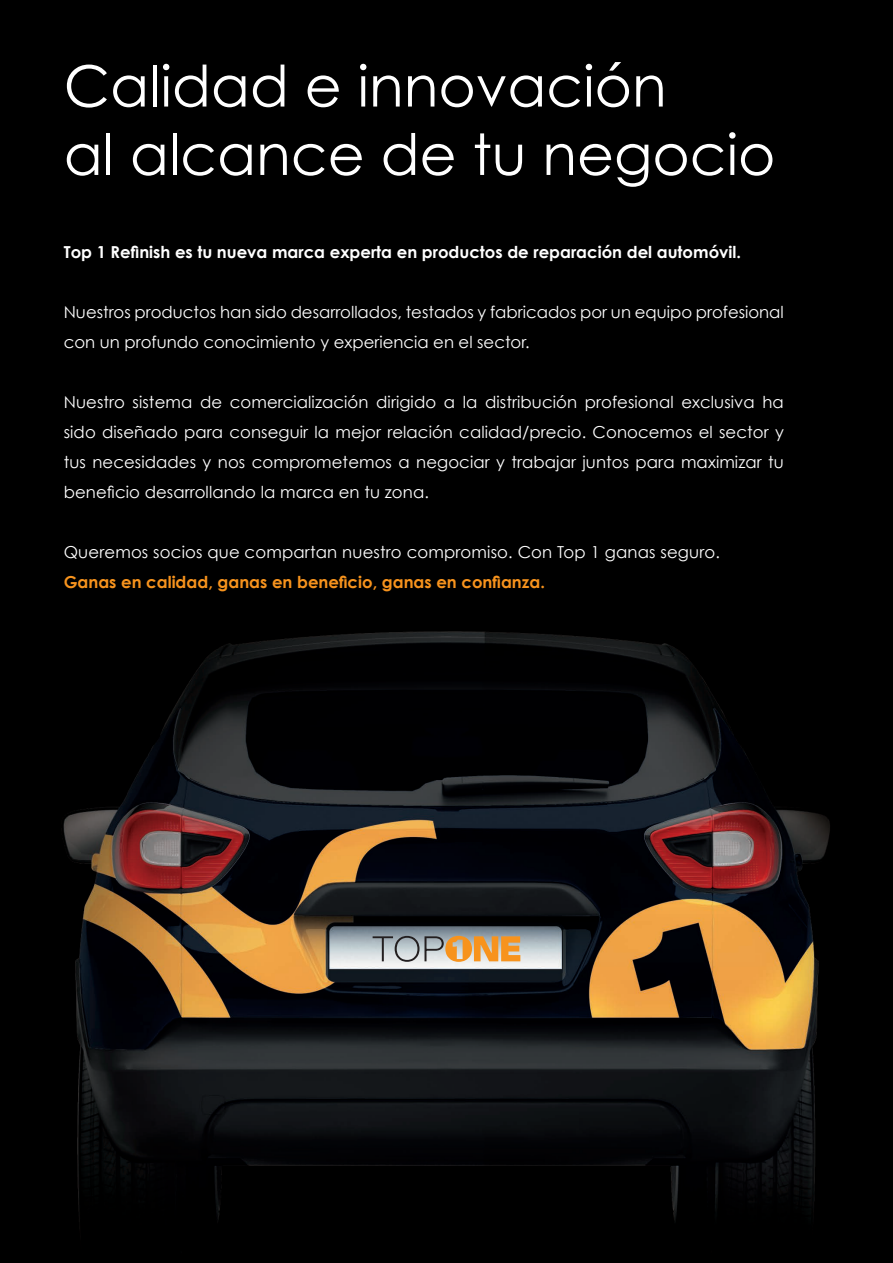
<style>
.page{position:relative;width:893px;height:1263px;background:#fff}
.page>*{position:absolute;margin:0;border:0;box-sizing:border-box;transform-origin:0 0}
.t1{font:57px/68.4px "Century Gothic";color:#fff}
.t2{font:16.5px/30px "Century Gothic";color:#fff}
.t3{font:700 16.5px "Century Gothic";color:#fff}
.t4{font:700 16.5px "Century Gothic";color:#f7931d}
</style>
<div class="page">
<img style="left:0;top:0;width:893px;height:1263px">
<svg style="left:373px;top:936px;width:147px;height:26px;background:#c7aa86"></svg>
<h1 class="t1" style="left:64px;top:51px;width:713px">Calidad e innovación<br>al alcance de tu negocio</h1>
<p class="t3" style="left:64px;top:239px;width:679px">Top 1 Refinish es tu nueva marca experta en productos de reparación del automóvil.</p>
<p class="t2" style="left:64px;top:296px;width:722px">Nuestros productos han sido desarrollados, testados y fabricados por un equipo profesional con un profundo conocimiento y experiencia en el sector.</p>
<p class="t2" style="left:64px;top:386px;width:722px;text-align:justify">Nuestro sistema de comercialización dirigido a la distribución profesional exclusiva ha sido diseñado para conseguir la mejor relación calidad/precio. Conocemos el sector y tus necesidades y nos comprometemos a negociar y trabajar juntos para maximizar tu beneficio desarrollando la marca en tu zona.</p>
<p class="t2" style="left:64px;top:536px;width:658px">Queremos socios que compartan nuestro compromiso. Con Top 1 ganas seguro.</p>
<p class="t4" style="left:64px;top:569px;width:483px">Ganas en calidad, ganas en beneficio, ganas en confianza.</p>
</div>
